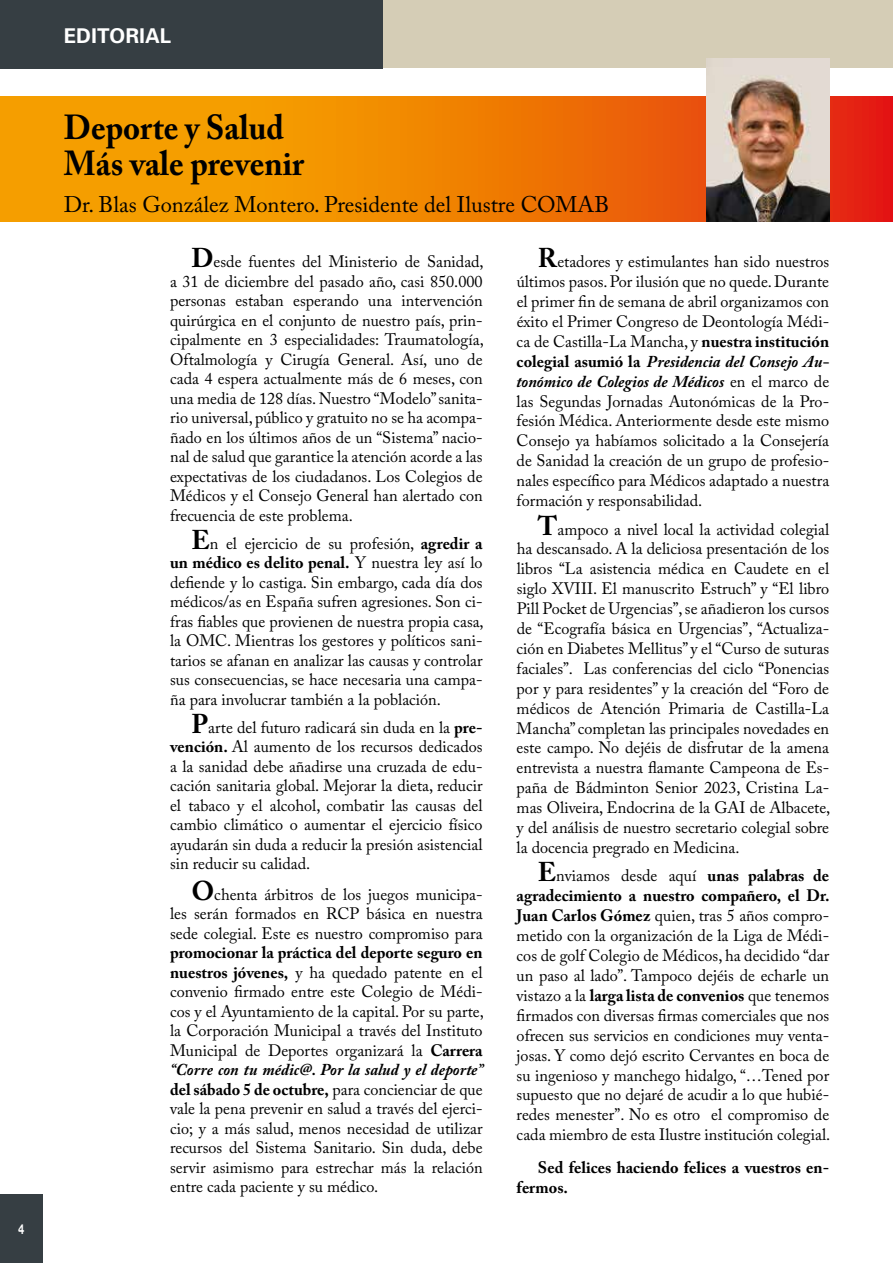
<style>
.page{position:relative;width:893px;height:1263px;background:#fff}
.page>*{position:absolute;margin:0;border:0;box-sizing:border-box;transform-origin:0 0}
.t1{font:700 34.5px/36px "Adobe Caslon Pro";color:#000;scale:.94 1}
.t2{font:22.5px "Adobe Caslon Pro";color:#000}
.t3{font:700 21px "Audi Sans";letter-spacing:.01em;color:#fff}
.t4{font:16.5px/19.5px "Adobe Caslon Pro";color:#000;text-align:justify}
.t5{font:700 16.5px/20px "Adobe Caslon Pro";color:#000}
.t6{font:700 13.5px "Toyota Display";color:#fff;scale:.7 1}
.s1{font-weight:700;font-size:27px}
.s2{font-weight:700}
.s3{font-weight:700;font-style:italic}
</style>
<div class="page">
<div style="left:0;top:0;width:893px;height:68px;background:#d5cdb6"></div>
<svg style="left:0;top:96px;width:893px;height:125px;background:#f07f03"></svg>
<div style="left:0;top:1195px;width:43px;height:68px;background:#363e43"></div>
<img style="left:706px;top:58px;width:123px;height:163px">
<div style="left:0;top:0;width:383px;height:68px;background:#363e43"></div>
<p class="t6" style="left:18px;top:1220px;width:10px">4</p>
<p class="t3" style="left:64px;top:23px;width:109px">EDITORIAL</p>
<h1 class="t1" style="left:64px;top:109px;width:257px">Deporte y Salud<br>Más vale prevenir</h1>
<h2 class="t2" style="left:64px;top:191px;width:547px">Dr. Blas González Montero. Presidente del Ilustre COMAB</h2>
<p class="t4" style="left:170px;top:252px;width:315px;text-indent:21px"><span class="s1">D</span>esde fuentes del Ministerio de Sanidad, a 31 de diciembre del pasado año, casi 850.000 personas estaban esperando una intervención quirúrgica en el conjunto de nuestro país, prin&shy;cipalmente en 3 especialidades: Traumatología, Oftalmología y Cirugía General. Así, uno de cada 4 espera actualmente más de 6 meses, con una media de 128 días. Nuestro “Modelo” sanita&shy;rio universal, público y gratuito no se ha acompa&shy;ñado en los últimos años de un “Sistema” nacio&shy;nal de salud que garantice la atención acorde a las expectativas de los ciudadanos. Los Colegios de Médicos y el Consejo General han alertado con frecuencia de este problema.</p>
<p class="t4" style="left:170px;top:533px;width:315px;text-indent:21px"><span class="s1">E</span>n el ejercicio de su profesión, <span class="s2">agredir a un médico es delito penal.</span> Y nuestra ley así lo defiende y lo castiga. Sin embargo, cada día dos médicos/as en España sufren agresiones. Son ci&shy;fras fiables que provienen de nuestra propia casa, la OMC. Mientras los gestores y políticos sani&shy;tarios se afanan en analizar las causas y controlar sus consecuencias, se hace necesaria una campa&shy;ña para involucrar también a la población.</p>
<p class="t4" style="left:170px;top:717px;width:314px;text-indent:21px"><span class="s1">P</span>arte del futuro radicará sin duda en la <span class="s2">pre&shy;vención.</span> Al aumento de los recursos dedicados a la sanidad debe añadirse una cruzada de edu&shy;cación sanitaria global. Mejorar la dieta, reducir el tabaco y el alcohol, combatir las causas del cambio climático o aumentar el ejercicio físico ayudarán sin duda a reducir la presión asistencial sin reducir su calidad.</p>
<p class="t4" style="left:170px;top:884px;width:314px;text-indent:21px"><span class="s1">O</span>chenta árbitros de los juegos municipa&shy;les serán formados en RCP básica en nuestra sede colegial. Este es nuestro compromiso para</p>
<p class="t4" style="left:170px;top:943px;width:315px"><span class="s2">promocionar la práctica del deporte seguro en nuestros jóvenes,</span> y ha quedado patente en el convenio firmado entre este Colegio de Médi&shy;cos y el Ayuntamiento de la capital. Por su parte, la Corporación Municipal a través del Instituto Municipal de Deportes organizará la <span class="s2">Carrera </span><span class="s3">“Corre con tu médic@. Por la salud y el deporte” </span><span class="s2">del sábado 5 de octubre,</span> para concienciar de que vale la pena prevenir en salud a través del ejerci&shy;cio; y a más salud, menos necesidad de utilizar recursos del Sistema Sanitario. Sin duda, debe servir asimismo para estrechar más la relación entre cada paciente y su médico.</p>
<p class="t4" style="left:517px;top:252px;width:314px;line-height:20px;text-indent:21px"><span class="s1">R</span>etadores y estimulantes han sido nuestros últimos pasos. Por ilusión que no quede. Durante el primer fin de semana de abril organizamos con éxito el Primer Congreso de Deontología Médi&shy;ca de Castilla-La Mancha, y <span class="s2">nuestra institución colegial asumió la</span> <span class="s3">Presidencia del Consejo Au&shy;tonómico de Colegios de Médicos</span> en el marco de las Segundas Jornadas Autonómicas de la Pro&shy;fesión Médica. Anteriormente desde este mismo Consejo ya habíamos solicitado a la Consejería de Sanidad la creación de un grupo de profesio&shy;nales específico para Médicos adaptado a nuestra formación y responsabilidad.</p>
<p class="t4" style="left:517px;top:519px;width:315px;line-height:20px;text-indent:21px"><span class="s1">T</span>ampoco a nivel local la actividad colegial ha descansado. A la deliciosa presentación de los libros “La asistencia médica en Caudete en el siglo XVIII. El manuscrito Estruch” y “El libro Pill Pocket de Urgencias”, se añadieron los cursos de “Ecografía básica en Urgencias”, “Actualiza&shy;ción en Diabetes Mellitus” y el “Curso de suturas faciales”. Las conferencias del ciclo “Ponencias por y para residentes” y la creación del “Foro de médicos de Atención Primaria de Castilla-La Mancha” completan las principales novedades en este campo. No dejéis de disfrutar de la amena entrevista a nuestra flamante Campeona de Es&shy;paña de Bádminton Senior 2023, Cristina La&shy;mas Oliveira, Endocrina de la GAI de Albacete, y del análisis de nuestro secretario colegial sobre la docencia pregrado en Medicina.</p>
<p class="t4" style="left:517px;top:866px;width:315px;line-height:20px;text-indent:21px"><span class="s1">E</span>nviamos desde aquí <span class="s2">unas palabras de agradecimiento a nuestro compañero, el Dr.<br>Juan Carlos Gómez</span> quien, tras 5 años compro&shy;metido con la organización de la Liga de Médi&shy;cos de golf Colegio de Médicos, ha decidido “dar un paso al lado”. Tampoco dejéis de echarle un vistazo a la <span class="s2">larga lista de convenios</span> que tenemos firmados con diversas firmas comerciales que nos ofrecen sus servicios en condiciones muy venta&shy;josas. Y como dejó escrito Cervantes en boca de su ingenioso y manchego hidalgo, “…Tened por supuesto que no dejaré de acudir a lo que hubié&shy;redes menester”. No es otro el compromiso de cada miembro de esta Ilustre institución colegial.</p>
<p class="t5" style="left:517px;top:1157px;width:314px;text-indent:21px">Sed felices haciendo felices a vuestros en&shy;fermos.</p>
</div>
